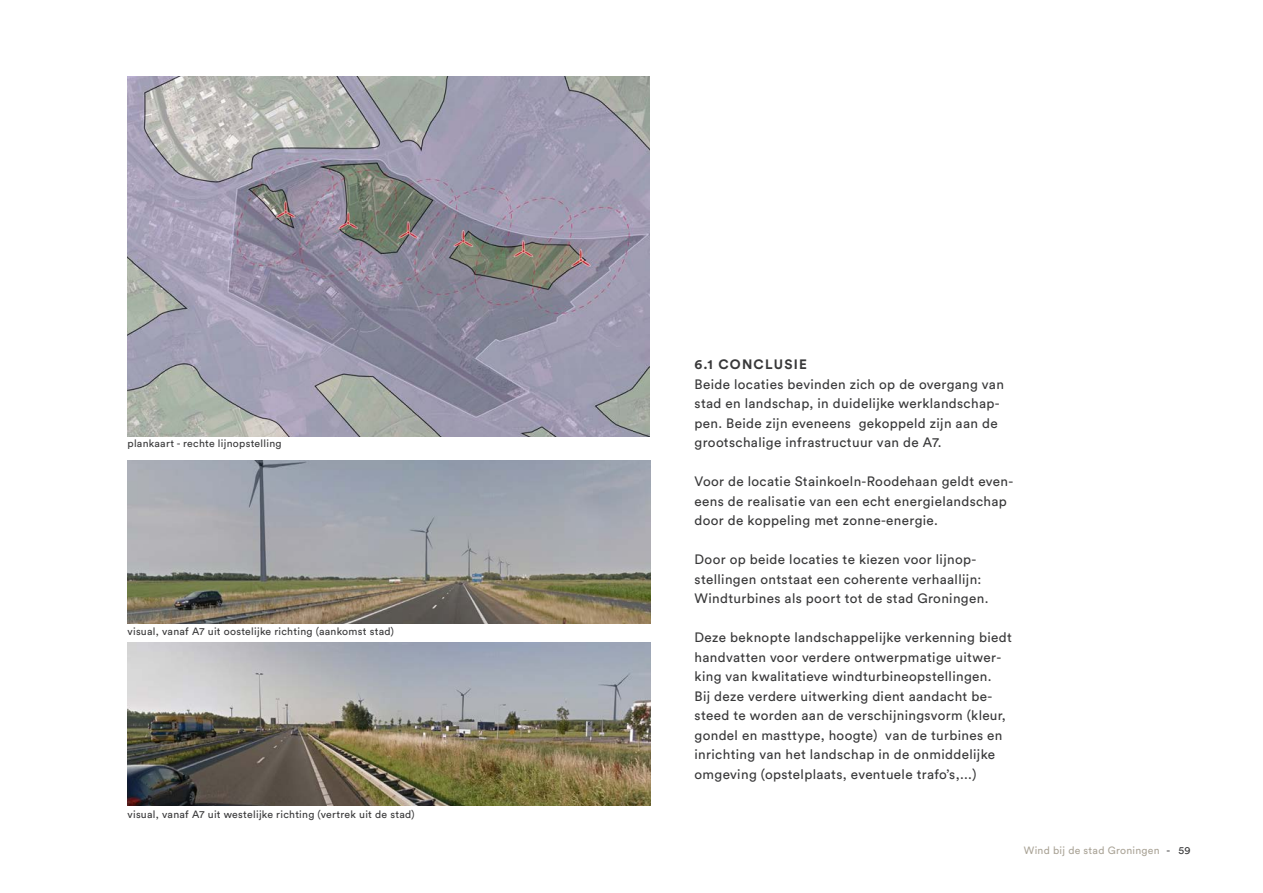
<style>
.page{position:relative;width:1263px;height:893px;background:#fff}
.page>*{position:absolute;margin:0;border:0;box-sizing:border-box;transform-origin:0 0}
.BS_Tekst{font:13.5px/19.5px "Circular Std";letter-spacing:.025em;color:#383839}
.BS_Kop_paragraaf{font:700 13.5px "Circular Std";letter-spacing:.09em;color:#383839}
.BS_Bijschrift_onder{font:10.5px "Circular Std";letter-spacing:.025em;color:#383839}
.t1{font:10.5px "Circular Std";letter-spacing:.025em;color:#aaa497}
.s1{color:#383839}
</style>
<div class="page">
<img style="left:128px;top:460px;width:523px;height:164px">
<img style="left:128px;top:642px;width:523px;height:164px">
<img style="left:128px;top:77px;width:521px;height:360px">
<p class="BS_Bijschrift_onder" style="left:128px;top:437px;width:156px">plankaart - rechte lijnopstelling</p>
<p class="BS_Bijschrift_onder" style="left:128px;top:624px;width:268px">visual, vanaf A7 uit oostelijke richting (aankomst stad)</p>
<p class="BS_Bijschrift_onder" style="left:128px;top:808px;width:289px">visual, vanaf A7 uit westelijke richting (vertrek uit de stad)</p>
<p class="BS_Kop_paragraaf" style="left:694px;top:356px;width:114px">6.1 CONCLUSIE</p>
<p class="BS_Tekst" style="left:694px;top:374px;width:311px">Beide locaties bevinden zich op de overgang van stad en landschap, in duidelijke werklandschap&shy;pen. Beide zijn eveneens gekoppeld zijn aan de grootschalige infrastructuur van de A7.</p>
<p class="BS_Tekst" style="left:694px;top:471px;width:320px">Voor de locatie Stainkoeln-Roodehaan geldt even&shy;eens de realisatie van een echt energielandschap door de koppeling met zonne-energie.</p>
<p class="BS_Tekst" style="left:694px;top:549px;width:295px">Door op beide locaties te kiezen voor lijnop&shy;stellingen ontstaat een coherente verhaallijn:<br>Windturbines als poort tot de stad Groningen.</p>
<p class="BS_Tekst" style="left:694px;top:627px;width:319px">Deze beknopte landschappelijke verkenning biedt handvatten voor verdere ontwerpmatige uitwer&shy;king van kwalitatieve windturbineopstellingen.</p>
<p class="BS_Tekst" style="left:694px;top:686px;width:313px">Bij deze verdere uitwerking dient aandacht be&shy;steed te worden aan de verschijningsvorm (kleur, gondel en masttype, hoogte) van de turbines en inrichting van het landschap in de onmiddelijke omgeving (opstelplaats, eventuele trafo’s,...)</p>
<p class="t1" style="left:1024px;top:844px;width:168px">Wind bij de stad Groningen <span class="s1">- 59</span></p>
</div>
